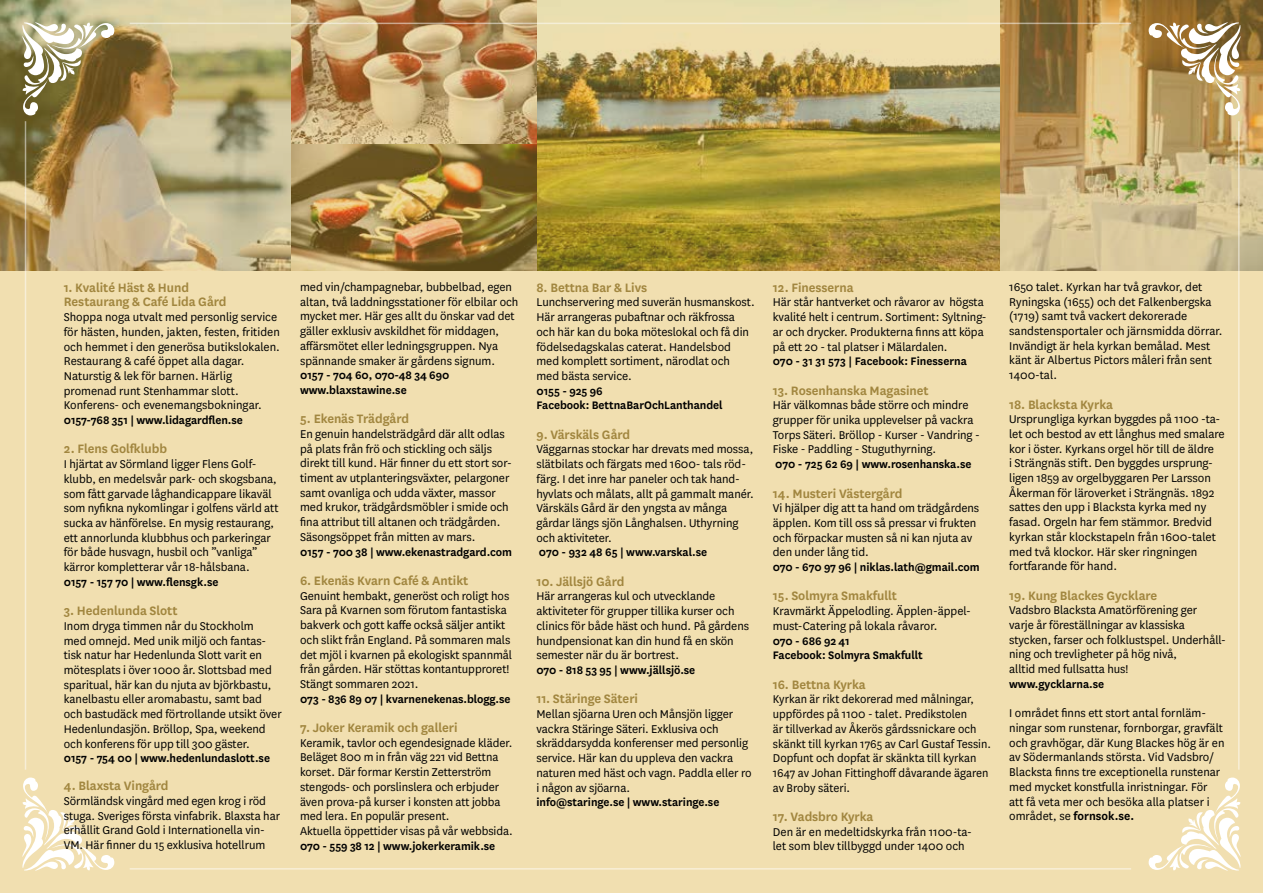
<style>
.page{position:relative;width:1263px;height:893px;background:#fff}
.page>*{position:absolute;margin:0;border:0;box-sizing:border-box;transform-origin:0 0}
.t1{font:600 14.25px/14.7px "National";letter-spacing:-.005em;color:#a1863f}
.t2{font:13.2px/14.7px "National";letter-spacing:-.005em;color:#000}
.t3{font:13.2px/14.7px "National";letter-spacing:-.005em;color:#000;scale:.96 1}
.t4{font:600 12.75px/14.7px "National";letter-spacing:-.005em;color:#000}
.s1{font-weight:600}
</style>
<div class="page">
<img style="left:0;top:0;width:1263px;height:893px">
<svg style="left:22px;top:22px;width:92px;height:93px"></svg>
<svg style="left:1149px;top:22px;width:92px;height:93px"></svg>
<svg style="left:22px;top:777px;width:92px;height:94px"></svg>
<svg style="left:1149px;top:777px;width:92px;height:94px"></svg>
<hr style="left:130px;top:23px;width:1001px;height:1px;background:#fff">
<hr style="left:130px;top:868px;width:1001px;height:2px;background:#fff">
<hr style="left:25px;top:121px;width:1px;height:649px;background:#fff">
<hr style="left:1238px;top:121px;width:1px;height:649px;background:#fff">
<p class="t1" style="left:64px;top:279px;width:164px">1. Kvalité Häst &amp; Hund<br>Restaurang &amp; Café Lida Gård</p>
<p class="t2" style="left:64px;top:309px;width:218px">Shoppa noga utvalt med personlig service för hästen, hunden, jakten, festen, fritiden och hemmet i den generösa butikslokalen.<br>Restaurang &amp; café öppet alla dagar.<br>Naturstig &amp; lek för barnen. Härlig promenad runt Stenhammar slott.<br>Konferens- och evenemangsbokningar.</p>
<p class="t4" style="left:64px;top:412px;width:181px">0157-768 351 | www.lidagardflen.se</p>
<p class="t1" style="left:64px;top:441px;width:105px">2. Flens Golfklubb</p>
<p class="t2" style="left:64px;top:456px;width:216px">I hjärtat av Sörmland ligger Flens Golf&shy;klubb, en medelsvår park- och skogsbana, som fått garvade låghandicappare likaväl som nyfikna nykomlingar i golfens värld att sucka av hänförelse. En mysig restaurang, ett annorlunda klubbhus och parkeringar för både husvagn, husbil och ”vanliga” kärror kompletterar vår 18-hålsbana.</p>
<p class="t4" style="left:64px;top:574px;width:156px">0157 - 157 70 | www.flensgk.se</p>
<p class="t1" style="left:64px;top:602px;width:115px">3. Hedenlunda Slott</p>
<p class="t2" style="left:64px;top:618px;width:219px">Inom dryga timmen når du Stockholm<br>med omnejd. Med unik miljö och fantas&shy;tisk natur har Hedenlunda Slott varit en mötesplats i över 1000 år. Slottsbad med sparitual, här kan du njuta av björkbastu, kanelbastu eller aromabastu, samt bad och bastudäck med förtrollande utsikt över Hedenlundasjön. Bröllop, Spa, weekend och konferens för upp till 300 gäster.</p>
<p class="t4" style="left:64px;top:750px;width:208px">0157 - 754 00 | www.hedenlundaslott.se</p>
<p class="t1" style="left:64px;top:778px;width:106px">4. Blaxsta Vingård</p>
<p class="t2" style="left:64px;top:793px;width:218px">Sörmländsk vingård med egen krog i röd stuga. Sveriges första vinfabrik. Blaxsta har erhållit Grand Gold i Internationella vin-VM. Här finner du 15 exklusiva hotellrum</p>
<p class="t2" style="left:300px;top:279px;width:220px">med vin/champagnebar, bubbelbad, egen altan, två laddningsstationer för elbilar och mycket mer. Här ges allt du önskar vad det gäller exklusiv avskildhet för middagen, affärsmötet eller ledningsgruppen. Nya spännande smaker är gårdens signum.</p>
<p class="t4" style="left:300px;top:367px;width:151px">0157 - 704 60, 070-48 34 690 www.blaxstawine.se</p>
<p class="t1" style="left:300px;top:411px;width:110px">5. Ekenäs Trädgård</p>
<p class="t2" style="left:300px;top:426px;width:213px">En genuin handelsträdgård där allt odlas på plats från frö och stickling och säljs direkt till kund. Här finner du ett stort sor&shy;timent av utplanteringsväxter, pelargoner samt ovanliga och udda växter, massor med krukor, trädgårdsmöbler i smide och fina attribut till altanen och trädgården.<br>Säsongsöppet från mitten av mars.</p>
<p class="t4" style="left:300px;top:543px;width:213px">0157 - 700 38 | www.ekenastradgard.com</p>
<p class="t1" style="left:300px;top:572px;width:170px">6. Ekenäs Kvarn Café &amp; Antikt</p>
<p class="t2" style="left:300px;top:588px;width:214px">Genuint hembakt, generöst och roligt hos Sara på Kvarnen som förutom fantastiska bakverk och gott kaffe också säljer antikt och slikt från England. På sommaren mals det mjöl i kvarnen på ekologiskt spannmål från gården. Här stöttas kontantupproret!<br>Stängt sommaren 2021.</p>
<p class="t4" style="left:300px;top:690px;width:212px">073 - 836 89 07 | kvarnenekenas.blogg.se</p>
<p class="t1" style="left:300px;top:719px;width:159px">7. Joker Keramik och galleri</p>
<p class="t2" style="left:300px;top:735px;width:214px">Keramik, tavlor och egendesignade kläder.<br>Beläget 800 m in från väg 221 vid Bettna korset. Där formar Kerstin Zetterström stengods- och porslinslera och erbjuder även prova-på kurser i konsten att jobba med lera. En populär present.<br>Aktuella öppettider visas på vår webbsida.</p>
<p class="t4" style="left:300px;top:837px;width:197px">070 - 559 38 12 | www.jokerkeramik.se</p>
<p class="t1" style="left:536px;top:279px;width:112px">8. Bettna Bar &amp; Livs</p>
<p class="t2" style="left:536px;top:294px;width:220px">Lunchservering med suverän husmanskost.<br>Här arrangeras pubaftnar och räkfrossa och här kan du boka möteslokal och få din födelsedagskalas caterat. Handelsbod med komplett sortiment, närodlat och med bästa service.</p>
<p class="t4" style="left:536px;top:383px;width:188px">0155 - 925 96<br>Facebook: BettnaBarOchLanthandel</p>
<p class="t1" style="left:536px;top:426px;width:95px">9. Värskäls Gård</p>
<p class="t2" style="left:536px;top:441px;width:219px">Väggarnas stockar har drevats med mossa, slätbilats och färgats med 1600- tals röd&shy;färg. I det inre har paneler och tak hand&shy;hyvlats och målats, allt på gammalt manér.<br>Värskäls Gård är den yngsta av många gårdar längs sjön Långhalsen. Uthyrning och aktiviteter.</p>
<p class="t4" style="left:539px;top:544px;width:170px">070 - 932 48 65 | www.varskal.se</p>
<p class="t1" style="left:536px;top:573px;width:89px">10. Jällsjö Gård</p>
<p class="t2" style="left:536px;top:588px;width:214px">Här arrangeras kul och utvecklande aktiviteter för grupper tillika kurser och clinics för både häst och hund. På gårdens hundpensionat kan din hund få en skön semester när du är bortrest.</p>
<p class="t4" style="left:536px;top:662px;width:160px">070 - 818 53 95 | www.jällsjö.se</p>
<p class="t1" style="left:536px;top:691px;width:103px">11. Stäringe Säteri</p>
<p class="t2" style="left:536px;top:706px;width:217px">Mellan sjöarna Uren och Månsjön ligger vackra Stäringe Säteri. Exklusiva och skräddarsydda konferenser med personlig service. Här kan du uppleva den vackra naturen med häst och vagn. Paddla eller ro i någon av sjöarna.</p>
<p class="t4" style="left:536px;top:794px;width:184px">info@staringe.se | www.staringe.se</p>
<p class="t1" style="left:773px;top:279px;width:82px">12. Finesserna</p>
<p class="t2" style="left:773px;top:294px;width:215px">Här står hantverket och råvaror av högsta kvalité helt i centrum. Sortiment: Syltning&shy;ar och drycker. Produkterna finns att köpa på ett 20 - tal platser i Mälardalen.</p>
<p class="t4" style="left:773px;top:353px;width:196px">070 - 31 31 573 | Facebook: Finesserna</p>
<p class="t1" style="left:773px;top:382px;width:157px">13. Rosenhanska Magasinet</p>
<p class="t2" style="left:773px;top:397px;width:209px">Här välkomnas både större och mindre grupper för unika upplevelser på vackra Torps Säteri. Bröllop - Kurser - Vandring - Fiske - Paddling - Stuguthyrning.</p>
<p class="t4" style="left:775px;top:456px;width:198px">070 - 725 62 69 | www.rosenhanska.se</p>
<p class="t1" style="left:773px;top:485px;width:131px">14. Musteri Västergård</p>
<p class="t2" style="left:773px;top:500px;width:208px">Vi hjälper dig att ta hand om trädgårdens äpplen. Kom till oss så pressar vi frukten och förpackar musten så ni kan njuta av den under lång tid.</p>
<p class="t4" style="left:773px;top:559px;width:208px">070 - 670 97 96 | niklas.lath@gmail.com</p>
<p class="t1" style="left:773px;top:588px;width:126px">15. Solmyra Smakfullt</p>
<p class="t2" style="left:773px;top:603px;width:200px">Kravmärkt Äppelodling. Äpplen-äppel&shy;must-Catering på lokala råvaror.</p>
<p class="t4" style="left:773px;top:632px;width:151px">070 - 686 92 41<br>Facebook: Solmyra Smakfullt</p>
<p class="t1" style="left:773px;top:676px;width:95px">16. Bettna Kyrka</p>
<p class="t3" style="left:773px;top:691px;width:229px">Kyrkan är rikt dekorerad med målningar, uppfördes på 1100 - talet. Predikstolen<br>är tillverkad av Åkerös gårdssnickare och skänkt till kyrkan 1765 av Carl Gustaf Tessin.<br>Dopfunt och dopfat är skänkta till kyrkan 1647 av Johan Fittinghoff dåvarande ägaren av Broby säteri.</p>
<p class="t1" style="left:773px;top:808px;width:102px">17. Vadsbro Kyrka</p>
<p class="t2" style="left:773px;top:824px;width:201px">Den är en medeltidskyrka från 1100-ta&shy;let som blev tillbyggd under 1400 och</p>
<p class="t2" style="left:1009px;top:279px;width:215px">1650 talet. Kyrkan har två gravkor, det Ryningska (1655) och det Falkenbergska (1719) samt två vackert dekorerade sandstensportaler och järnsmidda dörrar.<br>Invändigt är hela kyrkan bemålad. Mest känt är Albertus Pictors måleri från sent 1400-tal.</p>
<p class="t1" style="left:1009px;top:396px;width:105px">18. Blacksta Kyrka</p>
<p class="t2" style="left:1009px;top:411px;width:217px">Ursprungliga kyrkan byggdes på 1100 -ta&shy;let och bestod av ett långhus med smalare kor i öster. Kyrkans orgel hör till de äldre<br>i Strängnäs stift. Den byggdes ursprung&shy;ligen 1859 av orgelbyggaren Per Larsson Åkerman för läroverket i Strängnäs. 1892 sattes den upp i Blacksta kyrka med ny fasad. Orgeln har fem stämmor. Bredvid kyrkan står klockstapeln från 1600-talet med två klockor. Här sker ringningen fortfarande för hand.</p>
<p class="t1" style="left:1009px;top:587px;width:150px">19. Kung Blackes Gycklare</p>
<p class="t2" style="left:1009px;top:602px;width:218px">Vadsbro Blacksta Amatörförening ger<br>varje år föreställningar av klassiska stycken, farser och folklustspel. Underhåll&shy;ning och trevligheter på hög nivå,<br>alltid med fullsatta hus!</p>
<p class="t4" style="left:1009px;top:676px;width:97px">www.gycklarna.se</p>
<p class="t2" style="left:1009px;top:705px;width:217px">I området finns ett stort antal fornläm&shy;ningar som runstenar, fornborgar, gravfält och gravhögar, där Kung Blackes hög är en av Södermanlands största. Vid Vadsbro/ Blacksta finns tre exceptionella runstenar med mycket konstfulla inristningar. För att få veta mer och besöka alla platser i området, se <span class="s1">fornsok.se.</span></p>
</div>
